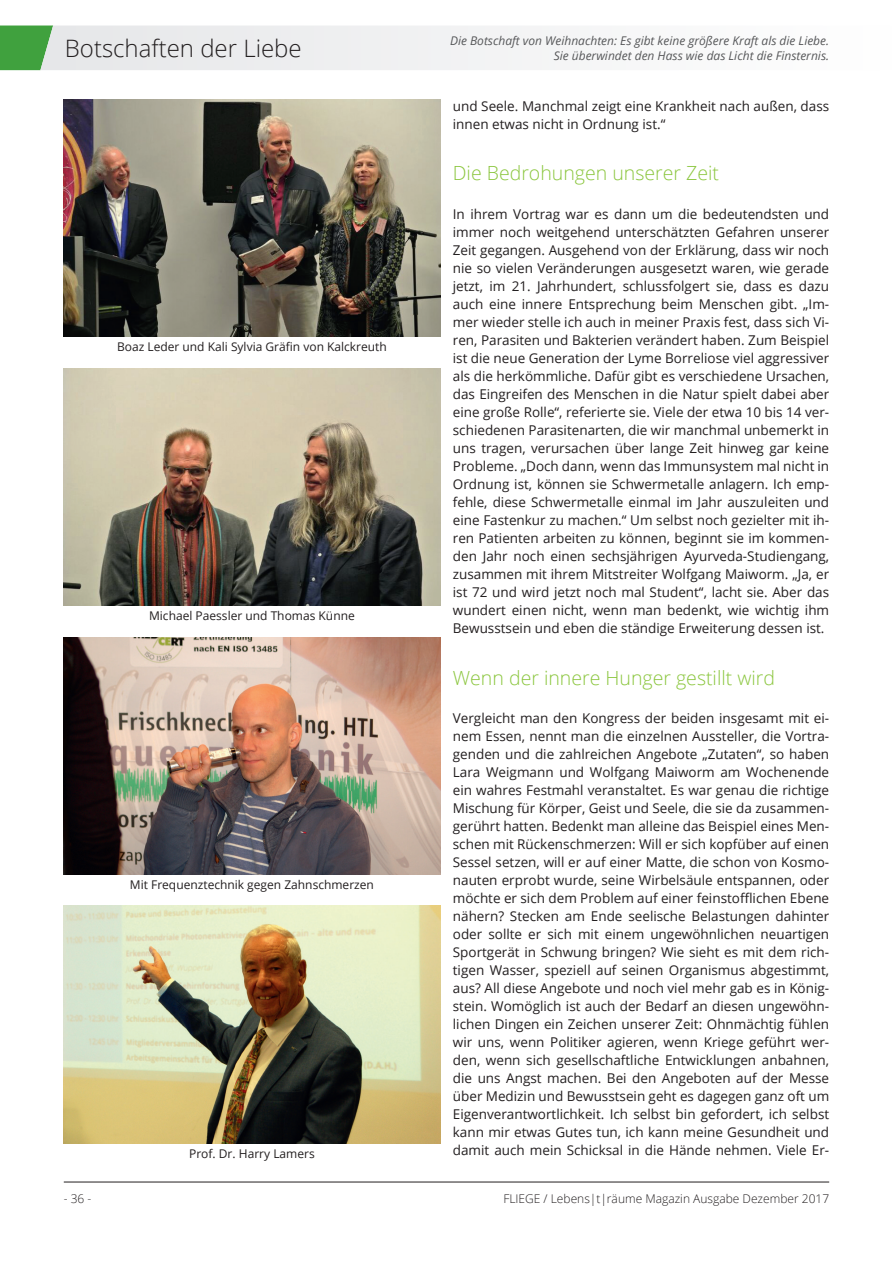
<style>
.page{position:relative;width:893px;height:1263px;background:#fff}
.page>*{position:absolute;margin:0;border:0;box-sizing:border-box;transform-origin:0 0}
.t1{font:300 24px "Open Sans";color:#231f20}
.t2{font:300 19.5px "Open Sans";color:#8bc63e}
.t3{font:13.5px/18px "Open Sans";color:#231f20;text-align:justify}
.t4{font:12px "Open Sans";color:#231f20}
.t5{font:italic 12px/14.4px "Open Sans";color:#57585a;text-align:right}
.t6{font:300 12px "Open Sans";color:#231f20}
</style>
<div class="page">
<hr style="left:64px;top:1182px;width:765px;height:1px;background:#231f20">
<svg style="left:0;top:26px;width:555px;height:44px"></svg>
<img style="left:64px;top:637px;width:376px;height:237px">
<img style="left:64px;top:100px;width:376px;height:237px">
<img style="left:64px;top:906px;width:376px;height:238px">
<img style="left:64px;top:368px;width:376px;height:238px">
<h1 class="t1" style="left:65px;top:31px;width:238px">Botschaften der Liebe</h1>
<p class="t4" style="left:117px;top:338px;width:271px">Boaz Leder und Kali Sylvia Gräfin von Kalckreuth</p>
<p class="t4" style="left:149px;top:607px;width:207px">Michael Paessler und Thomas Künne</p>
<p class="t4" style="left:130px;top:876px;width:246px">Mit Frequenztechnik gegen Zahnschmerzen</p>
<p class="t4" style="left:189px;top:1145px;width:127px">Prof. Dr. Harry Lamers</p>
<p class="t5" style="left:450px;top:33px;width:381px">Die Botschaft von Weihnachten: Es gibt keine größere Kraft als die Liebe.<br>Sie überwindet den Hass wie das Licht die Finsternis.</p>
<p class="t3" style="left:453px;top:96px;width:378px">und Seele. Manchmal zeigt eine Krankheit nach außen, dass innen etwas nicht in Ordnung ist.“</p>
<h2 class="t2" style="left:453px;top:160px;width:268px">Die Bedrohungen unserer Zeit</h2>
<p class="t3" style="left:453px;top:204px;width:378px">In ihrem Vortrag war es dann um die bedeutendsten und immer noch weitgehend unterschätzten Gefahren unserer Zeit gegangen. Ausgehend von der Erklärung, dass wir noch nie so vielen Veränderungen ausgesetzt waren, wie gerade jetzt, im 21. Jahrhundert, schlussfolgert sie, dass es dazu auch eine innere Entsprechung beim Menschen gibt. „Im&shy;mer wieder stelle ich auch in meiner Praxis fest, dass sich Vi&shy;ren, Parasiten und Bakterien verändert haben. Zum Beispiel ist die neue Generation der Lyme Borreliose viel aggressiver als die herkömmliche. Dafür gibt es verschiedene Ursachen, das Eingreifen des Menschen in die Natur spielt dabei aber eine große Rolle“, referierte sie. Viele der etwa 10 bis 14 ver&shy;schiedenen Parasitenarten, die wir manchmal unbemerkt in uns tragen, verursachen über lange Zeit hinweg gar keine Probleme. „Doch dann, wenn das Immunsystem mal nicht in Ordnung ist, können sie Schwermetalle anlagern. Ich emp&shy;fehle, diese Schwermetalle einmal im Jahr auszuleiten und eine Fastenkur zu machen.“ Um selbst noch gezielter mit ih&shy;ren Patienten arbeiten zu können, beginnt sie im kommen&shy;den Jahr noch einen sechsjährigen Ayurveda-Studiengang, zusammen mit ihrem Mitstreiter Wolfgang Maiworm. „Ja, er ist 72 und wird jetzt noch mal Student“, lacht sie. Aber das wundert einen nicht, wenn man bedenkt, wie wichtig ihm Bewusstsein und eben die ständige Erweiterung dessen ist.</p>
<h2 class="t2" style="left:453px;top:664px;width:324px">Wenn der innere Hunger gestillt wird</h2>
<p class="t3" style="left:453px;top:708px;width:378px">Vergleicht man den Kongress der beiden insgesamt mit ei&shy;nem Essen, nennt man die einzelnen Aussteller, die Vortra&shy;genden und die zahlreichen Angebote „Zutaten“, so haben Lara Weigmann und Wolfgang Maiworm am Wochenende ein wahres Festmahl veranstaltet. Es war genau die richtige Mischung für Körper, Geist und Seele, die sie da zusammen&shy;gerührt hatten. Bedenkt man alleine das Beispiel eines Men&shy;schen mit Rückenschmerzen: Will er sich kopfüber auf einen Sessel setzen, will er auf einer Matte, die schon von Kosmo&shy;nauten erprobt wurde, seine Wirbelsäule entspannen, oder möchte er sich dem Problem auf einer feinstofflichen Ebene nähern? Stecken am Ende seelische Belastungen dahinter oder sollte er sich mit einem ungewöhnlichen neuartigen Sportgerät in Schwung bringen? Wie sieht es mit dem rich&shy;tigen Wasser, speziell auf seinen Organismus abgestimmt, aus? All diese Angebote und noch viel mehr gab es in König&shy;stein. Womöglich ist auch der Bedarf an diesen ungewöhn&shy;lichen Dingen ein Zeichen unserer Zeit: Ohnmächtig fühlen wir uns, wenn Politiker agieren, wenn Kriege geführt wer&shy;den, wenn sich gesellschaftliche Entwicklungen anbahnen, die uns Angst machen. Bei den Angeboten auf der Messe über Medizin und Bewusstsein geht es dagegen ganz oft um Eigenverantwortlichkeit. Ich selbst bin gefordert, ich selbst kann mir etwas Gutes tun, ich kann meine Gesundheit und damit auch mein Schicksal in die Hände nehmen. Viele Er-</p>
<p class="t6" style="left:64px;top:1190px;width:29px">- 36 -</p>
<p class="t6" style="left:503px;top:1190px;width:327px">FLIEGE / Lebens|t|räume Magazin Ausgabe Dezember 2017</p>
</div>
